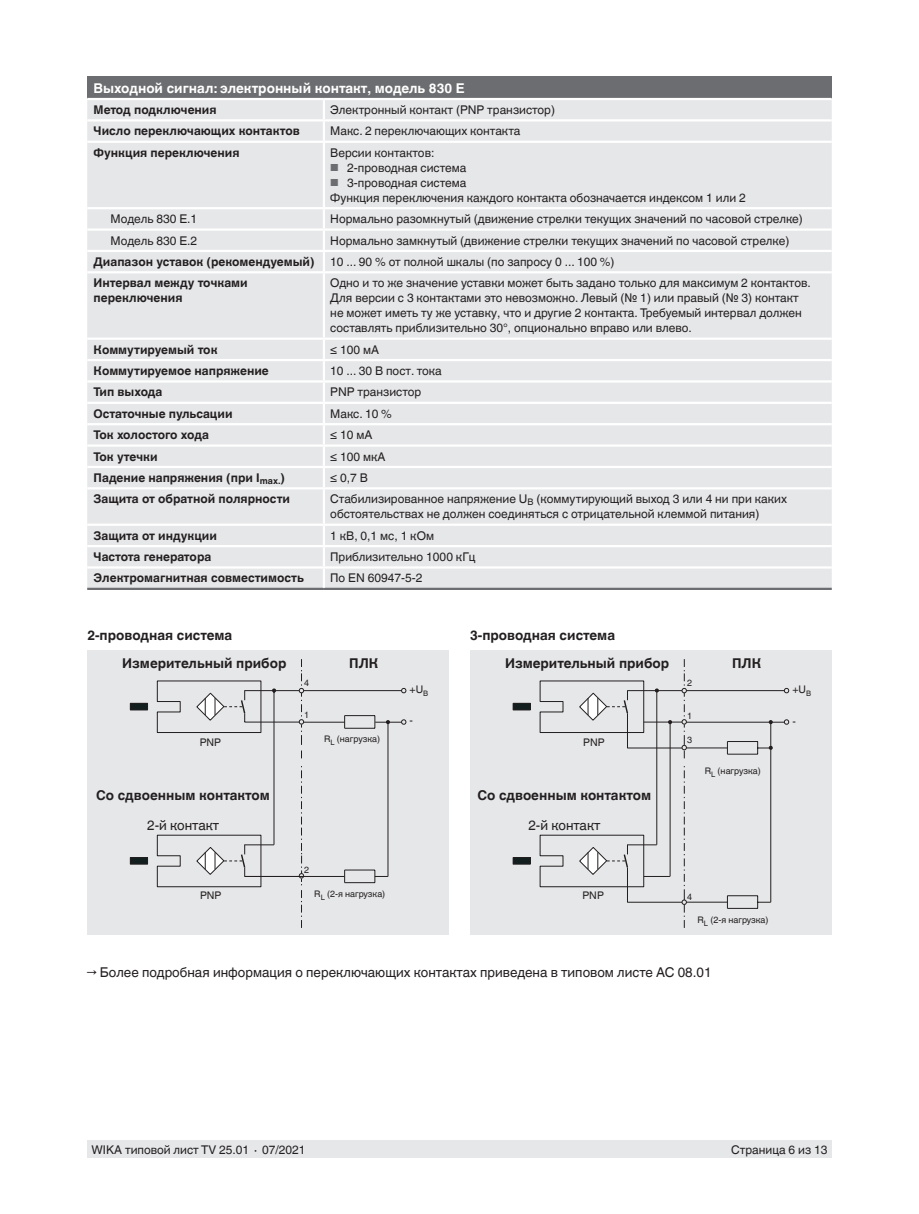
<style>
.page{position:relative;width:919px;height:1214px;background:#fff}
.page>*{position:absolute;margin:0;border:0;box-sizing:border-box;transform-origin:0 0}
.t1{font:700 13.5px "Helvetica World";color:#231f20}
.t2{font:13.5px "Helvetica World";color:#231f20}
.t3{font:700 13.5px "Helvetica World";color:#fff}
.t4{font:12px/15px "Helvetica World";color:#231f20}
.t5{font:700 12px/15px "Helvetica World";color:#231f20}
.t6{font:10.5px "Helvetica World";color:#231f20}
.t7{font:9px "Helvetica World";color:#231f20}
.s1{font-size:10.2px;color:#6c6d70}
</style>
<div class="page">
<div style="left:87px;top:1140px;width:744px;height:17px;background:#e6e7e9"></div>
<div style="left:87px;top:77px;width:744px;height:22px;background:#6c6d70"></div>
<div style="left:87px;top:100px;width:744px;height:488px;background:#e6e7e9"></div>
<hr style="left:87px;top:119px;width:237px;height:2px;background:#fff">
<hr style="left:324px;top:119px;width:507px;height:2px;background:#fff">
<hr style="left:87px;top:588px;width:237px;height:2px;background:#6c6d70">
<hr style="left:324px;top:588px;width:507px;height:2px;background:#6c6d70">
<hr style="left:87px;top:141px;width:237px;height:2px;background:#fff">
<hr style="left:87px;top:207px;width:237px;height:2px;background:#fff">
<hr style="left:324px;top:141px;width:507px;height:2px;background:#fff">
<hr style="left:323px;top:143px;width:2px;height:64px;background:#fff">
<hr style="left:324px;top:207px;width:507px;height:2px;background:#fff">
<hr style="left:87px;top:98px;width:237px;height:2px;background:#fff">
<hr style="left:324px;top:98px;width:507px;height:2px;background:#fff">
<hr style="left:87px;top:566px;width:237px;height:2px;background:#fff">
<hr style="left:324px;top:566px;width:507px;height:2px;background:#fff">
<hr style="left:324px;top:380px;width:507px;height:2px;background:#fff">
<hr style="left:87px;top:402px;width:237px;height:2px;background:#fff">
<hr style="left:324px;top:402px;width:507px;height:2px;background:#fff">
<hr style="left:87px;top:423px;width:237px;height:2px;background:#fff">
<hr style="left:324px;top:423px;width:507px;height:2px;background:#fff">
<hr style="left:87px;top:444px;width:237px;height:3px;background:#fff">
<hr style="left:324px;top:444px;width:507px;height:3px;background:#fff">
<hr style="left:87px;top:466px;width:237px;height:2px;background:#fff">
<hr style="left:324px;top:466px;width:507px;height:2px;background:#fff">
<hr style="left:87px;top:487px;width:237px;height:2px;background:#fff">
<hr style="left:324px;top:487px;width:507px;height:2px;background:#fff">
<hr style="left:87px;top:523px;width:237px;height:3px;background:#fff">
<hr style="left:324px;top:523px;width:507px;height:3px;background:#fff">
<hr style="left:87px;top:545px;width:237px;height:2px;background:#fff">
<hr style="left:324px;top:545px;width:507px;height:2px;background:#fff">
<hr style="left:87px;top:228px;width:237px;height:3px;background:#fff">
<hr style="left:87px;top:250px;width:237px;height:2px;background:#fff">
<hr style="left:87px;top:271px;width:237px;height:2px;background:#fff">
<hr style="left:87px;top:337px;width:237px;height:3px;background:#fff">
<hr style="left:87px;top:359px;width:237px;height:2px;background:#fff">
<hr style="left:87px;top:380px;width:237px;height:2px;background:#fff">
<svg style="left:323px;top:100px;width:2px;height:19px"></svg>
<hr style="left:323px;top:121px;width:2px;height:20px;background:#fff">
<svg style="left:323px;top:209px;width:2px;height:62px"></svg>
<hr style="left:323px;top:273px;width:2px;height:64px;background:#fff">
<svg style="left:323px;top:340px;width:2px;height:40px"></svg>
<hr style="left:323px;top:382px;width:2px;height:20px;background:#fff">
<svg style="left:323px;top:404px;width:2px;height:83px"></svg>
<hr style="left:323px;top:489px;width:2px;height:34px;background:#fff">
<svg style="left:323px;top:526px;width:2px;height:40px"></svg>
<hr style="left:323px;top:568px;width:2px;height:20px;background:#fff">
<hr style="left:324px;top:228px;width:507px;height:3px;background:#fff">
<hr style="left:324px;top:250px;width:507px;height:2px;background:#fff">
<hr style="left:324px;top:271px;width:507px;height:2px;background:#fff">
<hr style="left:324px;top:337px;width:507px;height:3px;background:#fff">
<hr style="left:324px;top:359px;width:507px;height:2px;background:#fff">
<div style="left:87px;top:650px;width:362px;height:284px;background:#e6e7e9"></div>
<div style="left:470px;top:650px;width:361px;height:284px;background:#e6e7e9"></div>
<div style="left:130px;top:703px;width:17px;height:7px;background:#131e1f"></div>
<div style="left:130px;top:703px;width:18px;height:7px;border:1px solid #231f20"></div>
<div style="left:130px;top:857px;width:17px;height:7px;background:#131e1f"></div>
<div style="left:130px;top:857px;width:18px;height:7px;border:1px solid #231f20"></div>
<svg style="left:156px;top:659px;width:250px;height:269px"></svg>
<div style="left:513px;top:703px;width:17px;height:7px;background:#131e1f"></div>
<div style="left:513px;top:703px;width:17px;height:7px;border:1px solid #231f20"></div>
<div style="left:513px;top:857px;width:17px;height:7px;background:#131e1f"></div>
<div style="left:513px;top:857px;width:17px;height:7px;border:1px solid #231f20"></div>
<svg style="left:539px;top:659px;width:250px;height:269px"></svg>
<p class="t3" style="left:94px;top:80px;width:372px">Выходной сигнал: электронный контакт, модель 830 E</p>
<p class="t5" style="left:94px;top:102px;width:125px">Метод подключения</p>
<p class="t4" style="left:330px;top:102px;width:226px">Электронный контакт (PNP транзистор)</p>
<p class="t5" style="left:94px;top:124px;width:208px">Число переключающих контактов</p>
<p class="t4" style="left:330px;top:124px;width:191px">Макс. 2 переключающих контакта</p>
<p class="t5" style="left:94px;top:145px;width:147px">Функция переключения</p>
<p class="t4" style="left:330px;top:145px;width:106px">Версии контактов:</p>
<p class="t4" style="left:330px;top:160px;width:138px"><span class="s1">■</span> 2-проводная система</p>
<p class="t4" style="left:330px;top:175px;width:417px"><span class="s1">■</span> 3-проводная система<br>Функция переключения каждого контакта обозначается индексом 1 или 2</p>
<p class="t4" style="left:111px;top:211px;width:88px">Модель 830 E.1</p>
<p class="t4" style="left:330px;top:211px;width:474px">Нормально разомкнутый (движение стрелки текущих значений по часовой стрелке)</p>
<p class="t4" style="left:111px;top:233px;width:88px">Модель 830 E.2</p>
<p class="t4" style="left:330px;top:233px;width:460px">Нормально замкнутый (движение стрелки текущих значений по часовой стрелке)</p>
<p class="t5" style="left:94px;top:254px;width:222px">Диапазон уставок (рекомендуемый)</p>
<p class="t4" style="left:330px;top:254px;width:286px">10 ... 90 % от полной шкалы (по запросу 0 ... 100 %)</p>
<p class="t5" style="left:94px;top:276px;width:155px">Интервал между точками переключения</p>
<p class="t4" style="left:330px;top:276px;width:482px">Одно и то же значение уставки может быть задано только для максимум 2 контактов.<br>Для версии с 3 контактами это невозможно. Левый (№ 1) или правый (№ 3) контакт не может иметь ту же уставку, что и другие 2 контакта. Требуемый интервал должен составлять приблизительно 30°, опционально вправо или влево.</p>
<p class="t5" style="left:94px;top:342px;width:125px">Коммутируемый ток</p>
<p class="t4" style="left:330px;top:342px;width:50px">≤ 100 мА</p>
<p class="t5" style="left:94px;top:363px;width:177px">Коммутируемое напряжение</p>
<p class="t4" style="left:330px;top:363px;width:113px">10 ... 30 В пост. тока</p>
<p class="t5" style="left:94px;top:385px;width:70px">Тип выхода</p>
<p class="t4" style="left:330px;top:385px;width:92px">PNP транзистор</p>
<p class="t5" style="left:94px;top:406px;width:140px">Остаточные пульсации</p>
<p class="t4" style="left:330px;top:406px;width:63px">Макс. 10 %</p>
<p class="t5" style="left:94px;top:427px;width:117px">Ток холостого хода</p>
<p class="t4" style="left:330px;top:427px;width:44px">≤ 10 мА</p>
<p class="t5" style="left:94px;top:449px;width:65px">Ток утечки</p>
<p class="t4" style="left:330px;top:449px;width:57px">≤ 100 мкА</p>
<p class="t5" style="left:94px;top:470px;width:193px">Падение напряжения (при I<sub>max.</sub>)</p>
<p class="t4" style="left:330px;top:470px;width:39px">≤ 0,7 В</p>
<p class="t5" style="left:94px;top:492px;width:198px">Защита от обратной полярности</p>
<p class="t4" style="left:330px;top:492px;width:458px">Стабилизированное напряжение U<sub>B</sub> (коммутирующий выход 3 или 4 ни при каких обстоятельствах не должен соединяться с отрицательной клеммой питания)</p>
<p class="t5" style="left:94px;top:528px;width:125px">Защита от индукции</p>
<p class="t4" style="left:330px;top:528px;width:105px">1 кВ, 0,1 мс, 1 кОм</p>
<p class="t5" style="left:94px;top:549px;width:119px">Частота генератора</p>
<p class="t4" style="left:330px;top:549px;width:147px">Приблизительно 1000 кГц</p>
<p class="t5" style="left:94px;top:571px;width:212px">Электромагнитная совместимость</p>
<p class="t4" style="left:330px;top:571px;width:94px">По EN 60947-5-2</p>
<p class="t1" style="left:87px;top:627px;width:146px">2-проводная система</p>
<p class="t1" style="left:470px;top:627px;width:146px">3-проводная система</p>
<p class="t1" style="left:122px;top:656px;width:166px">Измерительный прибор</p>
<p class="t1" style="left:349px;top:656px;width:31px">ПЛК</p>
<p class="t1" style="left:505px;top:656px;width:166px">Измерительный прибор</p>
<p class="t1" style="left:732px;top:656px;width:31px">ПЛК</p>
<p class="t6" style="left:409px;top:683px;width:20px">+U<sub>B</sub></p>
<p class="t6" style="left:409px;top:714px;width:5px">-</p>
<p class="t7" style="left:304px;top:678px;width:7px">4</p>
<p class="t7" style="left:304px;top:709px;width:7px">1</p>
<p class="t7" style="left:687px;top:678px;width:7px">2</p>
<p class="t7" style="left:687px;top:711px;width:7px">1</p>
<p class="t7" style="left:687px;top:735px;width:7px">3</p>
<p class="t7" style="left:324px;top:733px;width:57px">R<sub>L</sub> (нагрузка)</p>
<p class="t6" style="left:200px;top:736px;width:23px">PNP</p>
<p class="t6" style="left:583px;top:736px;width:23px">PNP</p>
<p class="t1" style="left:96px;top:787px;width:175px">Со сдвоенным контактом</p>
<p class="t2" style="left:147px;top:817px;width:74px">2-й контакт</p>
<p class="t6" style="left:200px;top:889px;width:23px">PNP</p>
<p class="t7" style="left:304px;top:864px;width:7px">2</p>
<p class="t7" style="left:314px;top:888px;width:73px">R<sub>L</sub> (2-я нагрузка)</p>
<p class="t1" style="left:477px;top:787px;width:175px">Со сдвоенным контактом</p>
<p class="t2" style="left:528px;top:817px;width:74px">2-й контакт</p>
<p class="t6" style="left:582px;top:889px;width:23px">PNP</p>
<p class="t7" style="left:704px;top:765px;width:57px">R<sub>L</sub> (нагрузка)</p>
<p class="t7" style="left:687px;top:891px;width:7px">4</p>
<p class="t7" style="left:697px;top:914px;width:73px">R<sub>L</sub> (2-я нагрузка)</p>
<p class="t2" style="left:87px;top:964px;width:626px">→ Более подробная информация о переключающих контактах приведена в типовом листе AC 08.01</p>
<p class="t6" style="left:792px;top:683px;width:20px">+U<sub>B</sub></p>
<p class="t6" style="left:792px;top:715px;width:5px">-</p>
<p class="t4" style="left:91px;top:1142px;width:216px">WIKA типовой лист TV 25.01 ∙ 07/2021</p>
<p class="t4" style="left:731px;top:1142px;width:98px">Страница 6 из 13</p>
</div>
